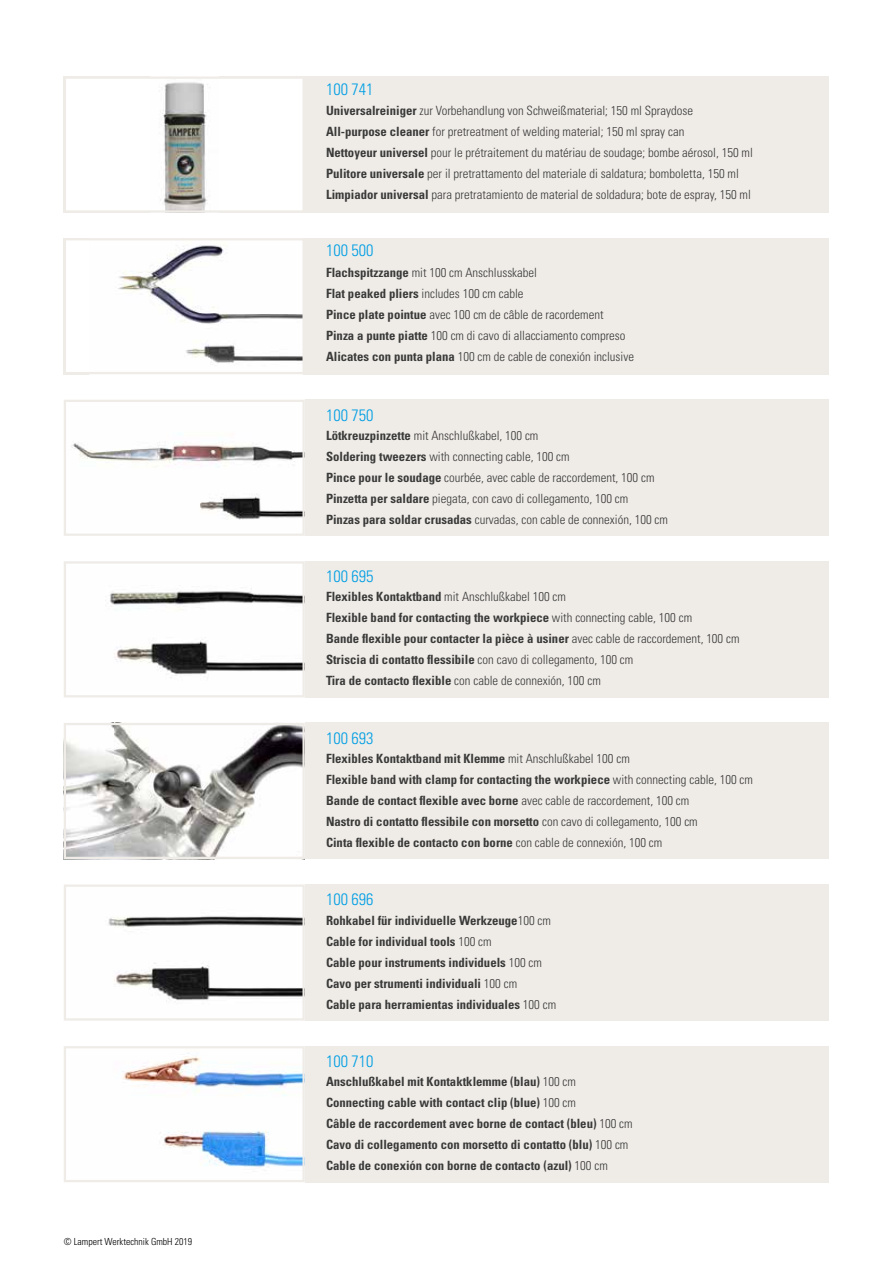
<style>
.page{position:relative;width:893px;height:1263px;background:#fff}
.page>*{position:absolute;margin:0;border:0;box-sizing:border-box;transform-origin:0 0}
.t1{font:300 condensed 16.5px "Univers LT Std";color:#009ee3}
.t2{font:700 condensed 12.75px/21px "Univers LT Std";color:#3a3a39}
.t3{font:300 condensed 12.75px/21px "Univers LT Std";color:#3a3a39}
.t4{font:300 condensed 9.75px "Univers LT Std";color:#000}
.s1{font-weight:700}
.s2{font-weight:300}
</style>
<div class="page">
<div style="left:64px;top:561px;width:765px;height:136px;background:#efece8"></div>
<img style="left:67px;top:564px;width:235px;height:130px">
<div style="left:64px;top:561px;width:241px;height:136px;border:2px solid #efece8"></div>
<div style="left:64px;top:884px;width:765px;height:136px;background:#efece8"></div>
<img style="left:67px;top:887px;width:235px;height:130px">
<div style="left:64px;top:884px;width:241px;height:136px;border:2px solid #efece8"></div>
<div style="left:64px;top:400px;width:765px;height:136px;background:#efece8"></div>
<img style="left:67px;top:403px;width:235px;height:130px">
<div style="left:64px;top:400px;width:241px;height:136px;border:2px solid #efece8"></div>
<div style="left:64px;top:238px;width:765px;height:136px;background:#efece8"></div>
<div style="left:65px;top:239px;width:239px;height:134px;background:#fff"></div>
<img style="left:118px;top:245px;width:184px;height:118px">
<div style="left:64px;top:238px;width:241px;height:136px;border:2px solid #efece8"></div>
<div style="left:64px;top:77px;width:765px;height:136px;background:#efece8"></div>
<div style="left:65px;top:78px;width:239px;height:133px;background:#fff"></div>
<img style="left:160px;top:82px;width:48px;height:128px">
<div style="left:64px;top:77px;width:241px;height:136px;border:2px solid #efece8"></div>
<div style="left:64px;top:1046px;width:765px;height:136px;background:#efece8"></div>
<img style="left:67px;top:1049px;width:235px;height:130px">
<div style="left:64px;top:1046px;width:241px;height:136px;border:2px solid #efece8"></div>
<div style="left:64px;top:723px;width:765px;height:136px;background:#efece8"></div>
<img style="left:67px;top:726px;width:235px;height:130px">
<div style="left:64px;top:723px;width:241px;height:136px;border:2px solid #efece8"></div>
<p class="t4" style="left:64px;top:1236px;width:130px">© Lampert Werktechnik GmbH 2019</p>
<p class="t1" style="left:326px;top:79px;width:49px">100 741</p>
<p class="t3" style="left:326px;top:100px;width:428px"><span class="s1">Universalreiniger</span> zur Vorbehandlung von Schweißmaterial; 150 ml Spraydose <span class="s1">All-purpose cleaner</span> for pretreatment of welding material; 150 ml spray can<br><span class="s1">Nettoyeur universel</span> pour le prétraitement du matériau de soudage; bombe aérosol, 150 ml <span class="s1">Pulitore universale</span> per il pretrattamento del materiale di saldatura; bomboletta, 150 ml <span class="s1">Limpiador universal</span> para pretratamiento de material de soldadura; bote de espray, 150 ml</p>
<p class="t1" style="left:326px;top:241px;width:49px">100 500</p>
<p class="t3" style="left:326px;top:262px;width:310px"><span class="s1">Flachspitzzange</span> mit 100 cm Anschlusskabel<br><span class="s1">Flat peaked pliers</span> includes 100 cm cable<br><span class="s1">Pince plate pointue</span> avec 100 cm de câble de racordement <span class="s1">Pinza a punte piatte</span> 100 cm di cavo di allacciamento compreso <span class="s1">Alicates con punta plana</span> 100 cm de cable de conexión inclusive</p>
<p class="t1" style="left:326px;top:405px;width:49px">100 750</p>
<p class="t3" style="left:326px;top:425px;width:343px"><span class="s1">Lötkreuzpinzette</span> mit Anschlußkabel, 100 cm<br><span class="s1">Soldering tweezers</span> with connecting cable, 100 cm<br><span class="s1">Pince pour le soudage</span> courbée, avec cable de raccordement, 100 cm <span class="s1">Pinzetta per saldare</span> piegata, con cavo di collegamento, 100 cm<br><span class="s1">Pinzas para soldar crusadas</span> curvadas, con cable de connexión, 100 cm</p>
<p class="t1" style="left:326px;top:566px;width:49px">100 695</p>
<p class="t2" style="left:326px;top:586px;width:415px">Flexibles Kontaktband <span class="s2">mit Anschlußkabel 100 cm<br></span>Flexible band for contacting the workpiece <span class="s2">with connecting cable, 100 cm<br></span>Bande flexible pour contacter la pièce à usiner <span class="s2">avec cable de raccordement, 100 cm </span>Striscia di contatto flessibile <span class="s2">con cavo di collegamento, 100 cm<br></span>Tira de contacto flexible <span class="s2">con cable de connexión, 100 cm</span></p>
<p class="t1" style="left:326px;top:728px;width:49px">100 693</p>
<p class="t2" style="left:326px;top:747px;width:429px">Flexibles Kontaktband mit Klemme <span class="s2">mit Anschlußkabel 100 cm<br></span>Flexible band with clamp for contacting the workpiece <span class="s2">with connecting cable, 100 cm </span>Bande de contact flexible avec borne <span class="s2">avec cable de raccordement, 100 cm<br></span>Nastro di contatto flessibile con morsetto <span class="s2">con cavo di collegamento, 100 cm<br></span>Cinta flexible de contacto con borne <span class="s2">con cable de connexión, 100 cm</span></p>
<p class="t1" style="left:326px;top:890px;width:49px">100 696</p>
<p class="t2" style="left:326px;top:910px;width:232px">Rohkabel für individuelle Werkzeuge<span class="s2">100 cm </span>Cable for individual tools <span class="s2">100 cm<br></span>Cable pour instruments individuels <span class="s2">100 cm </span>Cavo per strumenti individuali <span class="s2">100 cm<br></span>Cable para herramientas individuales <span class="s2">100 cm</span></p>
<p class="t1" style="left:326px;top:1051px;width:49px">100 710</p>
<p class="t2" style="left:326px;top:1071px;width:308px">Anschlußkabel mit Kontaktklemme (blau) <span class="s2">100 cm </span>Connecting cable with contact clip (blue) <span class="s2">100 cm<br></span>Câble de raccordement avec borne de contact (bleu) <span class="s2">100 cm </span>Cavo di collegamento con morsetto di contatto (blu) <span class="s2">100 cm </span>Cable de conexión con borne de contacto (azul) <span class="s2">100 cm</span></p>
</div>
